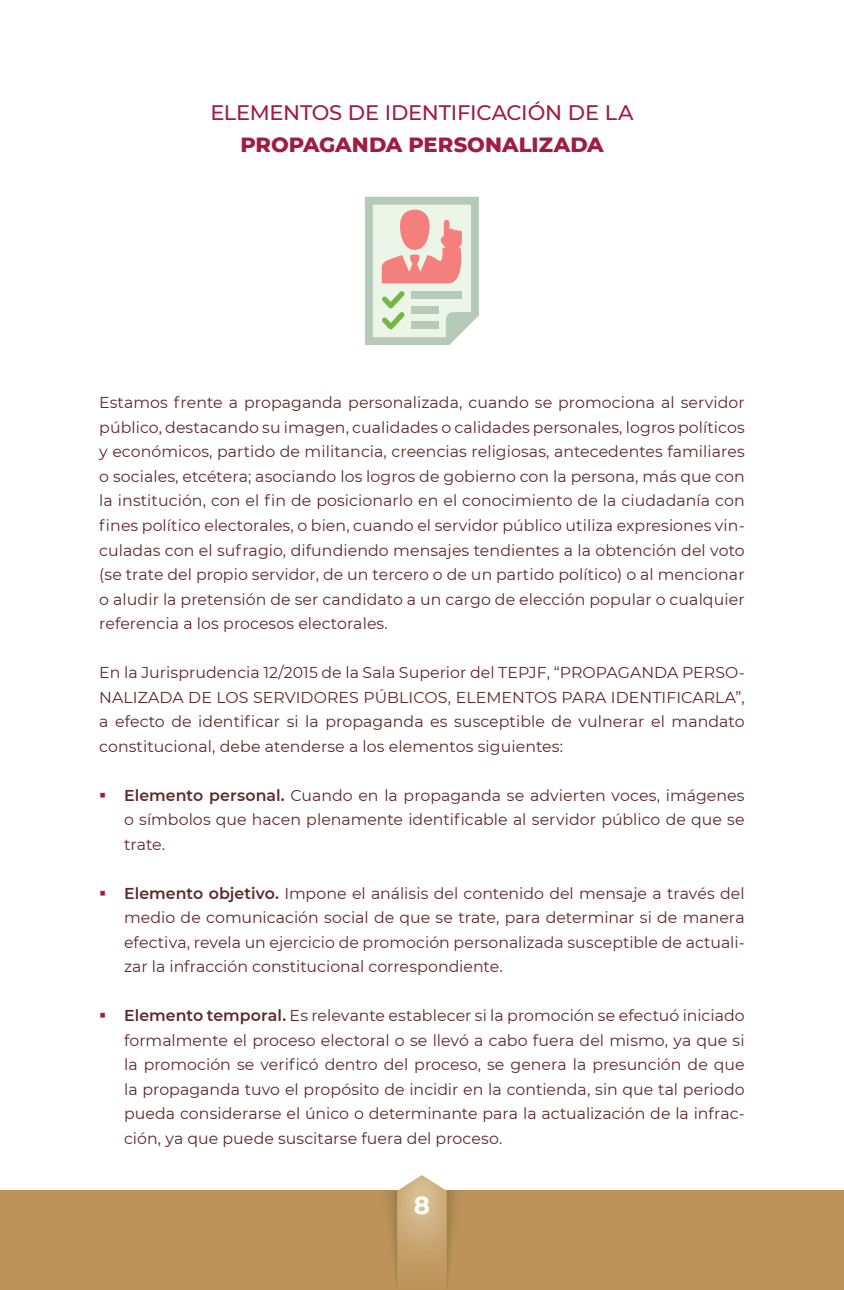
<style>
.page{position:relative;width:844px;height:1290px;background:#fff}
.page>*{position:absolute;margin:0;border:0;box-sizing:border-box;transform-origin:0 0}
.t1{font:700 24.5px "Montserrat";color:#fff}
.t2{font:500 21px "Montserrat";letter-spacing:-.01em;color:#a11c42}
.t3{font:800 21px "Montserrat";color:#a11c42}
.t4{font:15.75px/24.5px "Montserrat";letter-spacing:.005em;color:#5f282b;text-align:justify}
.s1{color:#a11c42}
.s2{font-weight:600}
</style>
<div class="page">
<div style="left:0;top:1191px;width:843px;height:99px;background:#bc945a"></div>
<svg style="left:388px;top:1191px;width:68px;height:97px"></svg>
<img style="left:397px;top:1175px;width:49px;height:113px">
<svg style="left:365px;top:197px;width:113px;height:148px;background:#ddd0c2"></svg>
<div style="left:411px;top:291px;width:50px;height:8px;background:#b5cab7"></div>
<div style="left:411px;top:306px;width:28px;height:8px;background:#b5cab7"></div>
<div style="left:411px;top:322px;width:28px;height:7px;background:#b5cab7"></div>
<h2 class="t2" style="left:210px;top:98px;width:424px">ELEMENTOS DE IDENTIFICACIÓN DE LA</h2>
<h2 class="t3" style="left:240px;top:129px;width:364px">PROPAGANDA PERSONALIZADA</h2>
<p class="t4" style="left:99px;top:390px;width:646px">Estamos frente a propaganda personalizada, cuando se promociona al servidor público, destacando su imagen, cualidades o calidades personales, logros políticos y económicos, partido de militancia, creencias religiosas, antecedentes familiares o sociales, etcétera; asociando los logros de gobierno con la persona, más que con la institución, con el fin de posicionarlo en el conocimiento de la ciudadanía con fines político electorales, o bien, cuando el servidor público utiliza expresiones vin&shy;culadas con el sufragio, difundiendo mensajes tendientes a la obtención del voto (se trate del propio servidor, de un tercero o de un partido político) o al mencionar o aludir la pretensión de ser candidato a un cargo de elección popular o cualquier referencia a los procesos electorales.</p>
<p class="t4" style="left:99px;top:660px;width:646px">En la Jurisprudencia 12/2015 de la Sala Superior del TEPJF, “PROPAGANDA PERSO-NALIZADA DE LOS SERVIDORES PÚBLICOS, ELEMENTOS PARA IDENTIFICARLA”, a efecto de identificar si la propaganda es susceptible de vulnerar el mandato constitucional, debe atenderse a los elementos siguientes:</p>
<p class="t4" style="left:124px;top:782px;width:622px;text-indent:-25px"><span class="s1">▪</span> <span class="s2">Elemento personal.</span> Cuando en la propaganda se advierten voces, imágenes o símbolos que hacen plenamente identificable al servidor público de que se trate.</p>
<p class="t4" style="left:124px;top:880px;width:622px;text-indent:-25px"><span class="s1">▪</span> <span class="s2">Elemento objetivo.</span> Impone el análisis del contenido del mensaje a través del medio de comunicación social de que se trate, para determinar si de manera efectiva, revela un ejercicio de promoción personalizada susceptible de actuali&shy;zar la infracción constitucional correspondiente.</p>
<p class="t4" style="left:124px;top:1003px;width:622px;text-indent:-25px"><span class="s1">▪</span> <span class="s2">Elemento temporal.</span> Es relevante establecer si la promoción se efectuó iniciado formalmente el proceso electoral o se llevó a cabo fuera del mismo, ya que si la promoción se verificó dentro del proceso, se genera la presunción de que la propaganda tuvo el propósito de incidir en la contienda, sin que tal periodo pueda considerarse el único o determinante para la actualización de la infrac&shy;ción, ya que puede suscitarse fuera del proceso.</p>
<h1 class="t1" style="left:413px;top:1188px;width:18px">8</h1>
</div>
